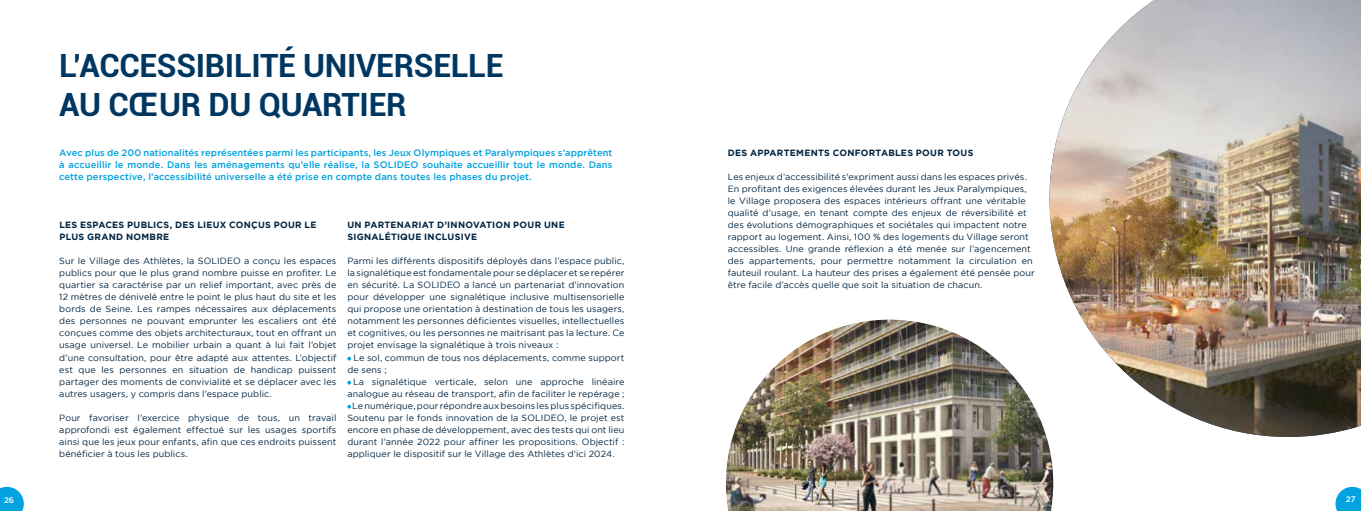
<style>
.page{position:relative;width:1361px;height:511px;background:#fff}
.page>*{position:absolute;margin:0;border:0;box-sizing:border-box;transform-origin:0 0}
.t1{font:700 32px/38.4px "Roboto";letter-spacing:-.01em;color:#003761}
.t2{font:500 9.4px/12px "Gotham";letter-spacing:.01em;color:#00a2df;text-align:justify}
.t3{font:9px/12px "Gotham";letter-spacing:.015em;color:#002542;text-align:justify}
.t4{font:700 9px/12px "Gotham";letter-spacing:.03em;color:#002542}
.t5{font:500 8px "Gotham";color:#fff}
</style>
<div class="page">
<svg style="left:0;top:486px;width:24px;height:24px"></svg>
<svg style="left:1335px;top:486px;width:26px;height:24px"></svg>
<img style="left:1049px;top:0;width:312px;height:436px">
<img style="left:725px;top:296px;width:351px;height:214px">
<svg style="left:347px;top:356px;width:4px;height:4px"></svg>
<svg style="left:347px;top:380px;width:4px;height:4px"></svg>
<svg style="left:347px;top:404px;width:4px;height:4px"></svg>
<h1 class="t1" style="left:59px;top:45px;width:446px">L’ACCESSIBILITÉ UNIVERSELLE<br>AU CŒUR DU QUARTIER</h1>
<p class="t2" style="left:59px;top:146px;width:554px">Avec plus de 200 nationalités représentées parmi les participants, les Jeux Olympiques et Paralympiques s’apprêtent à accueillir le monde. Dans les aménagements qu’elle réalise, la SOLIDEO souhaite accueillir tout le monde. Dans cette perspective, l’accessibilité universelle a été prise en compte dans toutes les phases du projet.</p>
<p class="t4" style="left:59px;top:219px;width:258px">LES ESPACES PUBLICS, DES LIEUX CONÇUS POUR LE<br>PLUS GRAND NOMBRE</p>
<p class="t3" style="left:59px;top:255px;width:279px">Sur le Village des Athlètes, la SOLIDEO a conçu les espaces publics pour que le plus grand nombre puisse en profiter. Le quartier sa caractérise par un relief important, avec près de 12 mètres de dénivelé entre le point le plus haut du site et les bords de Seine. Les rampes nécessaires aux déplacements des personnes ne pouvant emprunter les escaliers ont été conçues comme des objets architecturaux, tout en offrant un usage universel. Le mobilier urbain a quant à lui fait l’objet d’une consultation, pour être adapté aux attentes. L’objectif est que les personnes en situation de handicap puissent partager des moments de convivialité et se déplacer avec les autres usagers, y compris dans l’espace public.</p>
<p class="t3" style="left:59px;top:411px;width:279px">Pour favoriser l’exercice physique de tous, un travail approfondi est également effectué sur les usages sportifs ainsi que les jeux pour enfants, afin que ces endroits puissent bénéficier à tous les publics.</p>
<p class="t4" style="left:347px;top:219px;width:219px">UN PARTENARIAT D’INNOVATION POUR UNE<br>SIGNALÉTIQUE INCLUSIVE</p>
<p class="t3" style="left:347px;top:255px;width:279px">Parmi les différents dispositifs déployés dans l’espace public, la signalétique est fondamentale pour se déplacer et se repérer en sécurité. La SOLIDEO a lancé un partenariat d’innovation pour développer une signalétique inclusive multisensorielle qui propose une orientation à destination de tous les usagers, notamment les personnes déficientes visuelles, intellectuelles et cognitives, ou les personnes ne maitrisant pas la lecture. Ce projet envisage la signalétique à trois niveaux :</p>
<p class="t3" style="left:347px;top:351px;width:279px;text-indent:6px">Le sol, commun de tous nos déplacements, comme support de sens ;</p>
<p class="t3" style="left:353px;top:375px;width:273px">La signalétique verticale, selon une approche linéaire</p>
<p class="t3" style="left:347px;top:387px;width:279px">analogue au réseau de transport, afin de faciliter le repérage ;</p>
<p class="t3" style="left:352px;top:399px;width:274px">Le numérique, pour répondre aux besoins les plus spécifiques.</p>
<p class="t3" style="left:347px;top:411px;width:279px">Soutenu par le fonds innovation de la SOLIDEO, le projet est</p>
<p class="t3" style="left:347px;top:423px;width:278px">encore en phase de développement, avec des tests qui ont lieu</p>
<p class="t3" style="left:347px;top:435px;width:279px">durant l’année 2022 pour affiner les propositions. Objectif :</p>
<p class="t3" style="left:347px;top:447px;width:269px">appliquer le dispositif sur le Village des Athlètes d’ici 2024.</p>
<p class="t4" style="left:728px;top:147px;width:247px">DES APPARTEMENTS CONFORTABLES POUR TOUS</p>
<p class="t3" style="left:728px;top:171px;width:308px;text-align:left">Les enjeux d’accessibilité s’expriment aussi dans les espaces privés.<br>En profitant des exigences élevées durant les Jeux Paralympiques, le Village proposera des espaces intérieurs offrant une véritable qualité d’usage, en tenant compte des enjeux de réversibilité et des évolutions démographiques et sociétales qui impactent notre rapport au logement. Ainsi, 100 % des logements du Village seront accessibles. Une grande réflexion a été menée sur l’agencement des appartements, pour permettre notamment la circulation en fauteuil roulant. La hauteur des prises a également été pensée pour être facile d’accès quelle que soit la situation de chacun.</p>
<p class="t5" style="left:4px;top:495px;width:12px">26</p>
<p class="t5" style="left:1346px;top:494px;width:11px">27</p>
</div>
